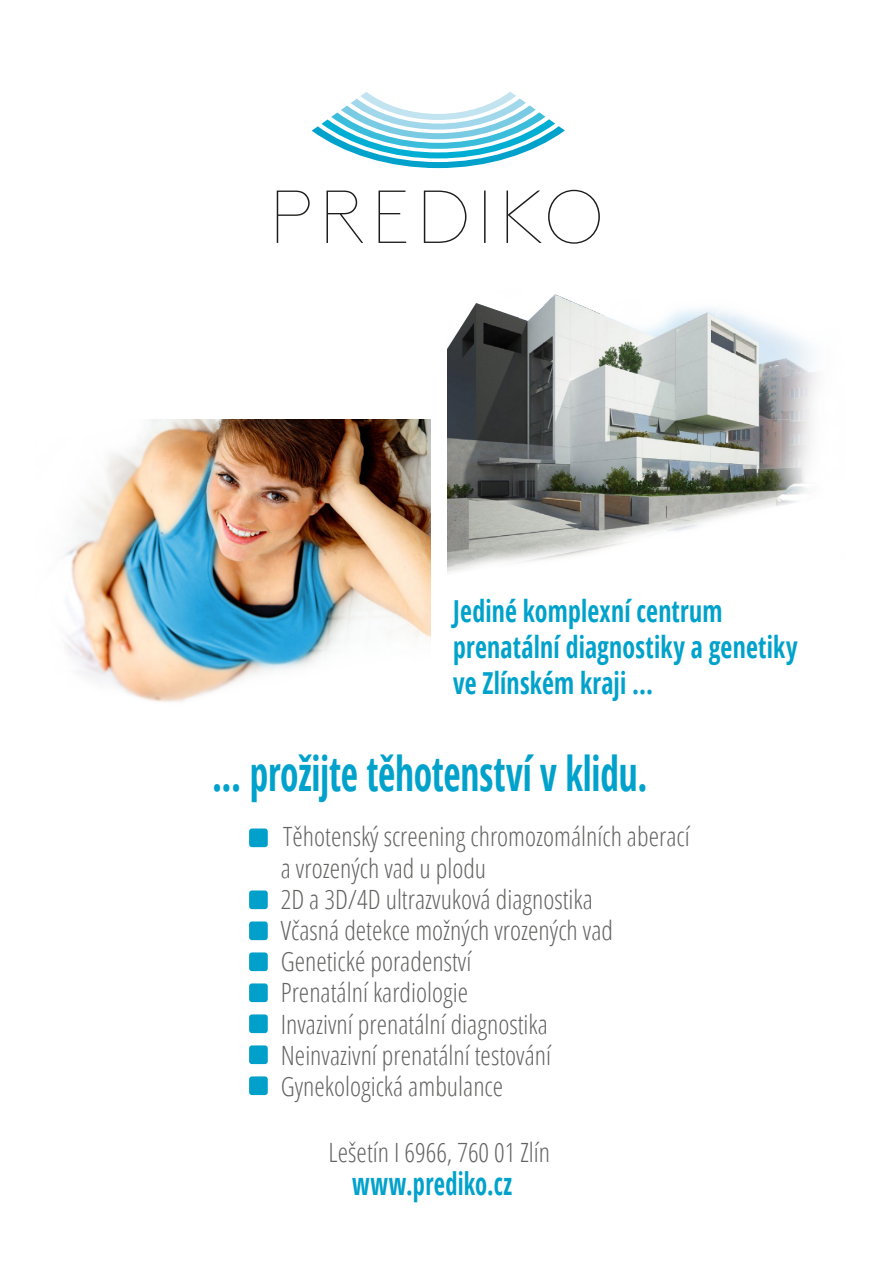
<style>
.page{position:relative;width:893px;height:1263px;background:#fff}
.page>*{position:absolute;margin:0;border:0;box-sizing:border-box;transform-origin:0 0}
.t1{font:700 condensed 47.7px "Open Sans";letter-spacing:-.005em;color:#00a2cb;scale:.78 1}
.t2{font:700 condensed 31.2px "Open Sans";letter-spacing:.01em;color:#00a2cb;scale:.78 1}
.t3{font:700 condensed 30.3px/35.8px "Open Sans";letter-spacing:.01em;color:#00a2cb;scale:.85 1}
.t4{font:300 condensed 26.55px/31.2px "Open Sans";color:#636362}
</style>
<div class="page">
<img style="left:64px;top:420px;width:366px;height:282px">
<img style="left:447px;top:294px;width:370px;height:279px">
<svg style="left:277px;top:190px;width:323px;height:54px"></svg>
<svg style="left:312px;top:92px;width:253px;height:76px"></svg>
<div style="left:249px;top:828px;width:19px;height:19px;background:#00a0ca;border-radius:3px"></div>
<div style="left:249px;top:890px;width:19px;height:19px;background:#00a0ca;border-radius:3px"></div>
<div style="left:249px;top:921px;width:19px;height:19px;background:#00a0ca;border-radius:3px"></div>
<div style="left:249px;top:952px;width:19px;height:19px;background:#00a0ca;border-radius:3px"></div>
<div style="left:249px;top:983px;width:19px;height:19px;background:#00a0ca;border-radius:3px"></div>
<div style="left:249px;top:1014px;width:19px;height:19px;background:#00a0ca;border-radius:3px"></div>
<div style="left:249px;top:1045px;width:19px;height:19px;background:#00a0ca;border-radius:3px"></div>
<div style="left:249px;top:1076px;width:19px;height:19px;background:#00a0ca;border-radius:3px"></div>
<p class="t3" style="left:453px;top:592px;width:407px">Jediné komplexní centrum prenatální diagnostiky a genetiky ve Zlínském kraji ...</p>
<h1 class="t1" style="left:212px;top:740px;width:560px">... prožijte těhotenství v klidu.</h1>
<p class="t4" style="left:281px;top:820px;width:410px;text-indent:-27px">• Těhotenský screening chromozomálních aberací a vrozených vad u plodu<br>2D a 3D/4D ultrazvuková diagnostika<br>Včasná detekce možných vrozených vad<br>Genetické poradenství<br>Prenatální kardiologie<br>Invazivní prenatální diagnostika<br>Neinvazivní prenatální testování<br>Gynekologická ambulance</p>
<p class="t4" style="left:329px;top:1136px;width:223px">Lešetín I 6966, 760 01 Zlín</p>
<p class="t2" style="left:352px;top:1162px;width:207px">www.prediko.cz</p>
</div>
